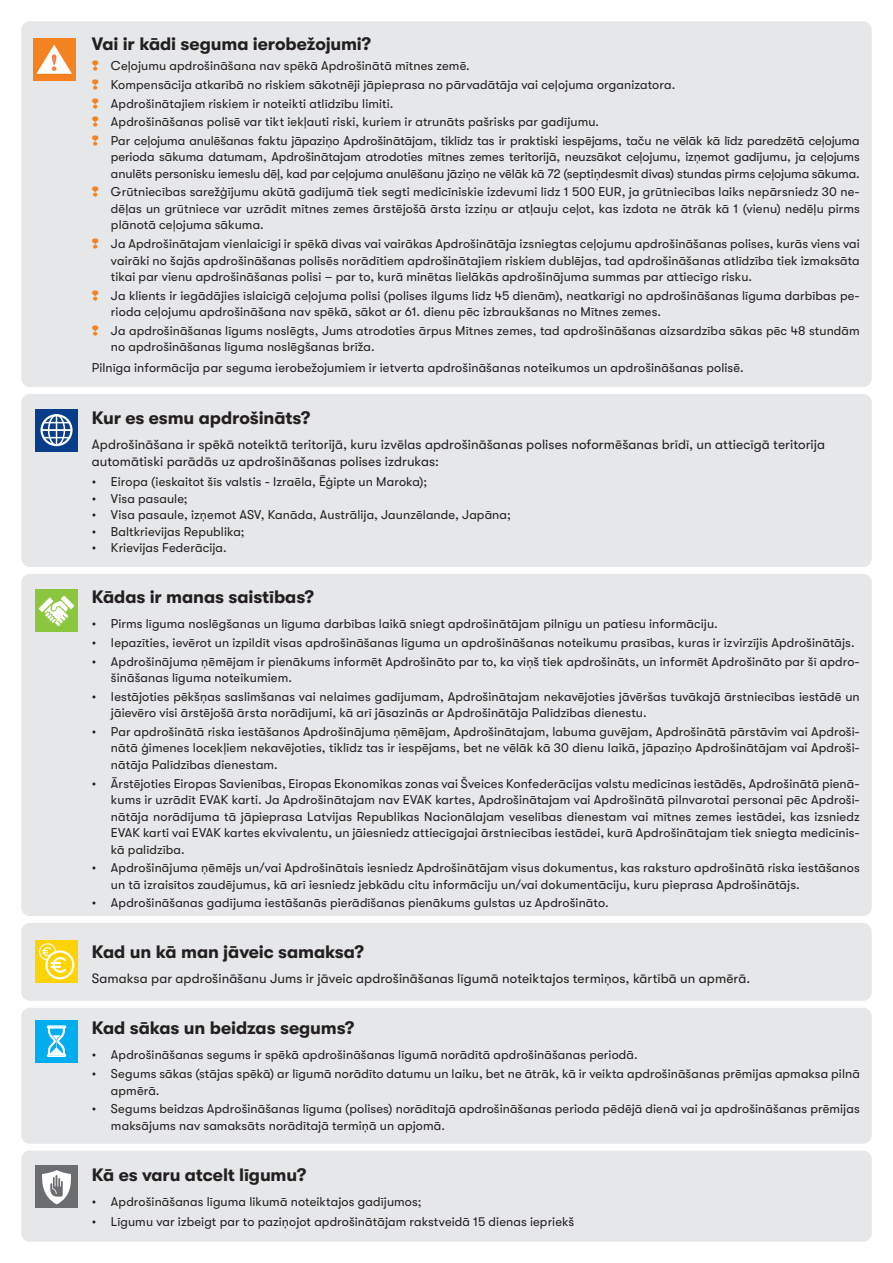
<style>
.page{position:relative;width:893px;height:1263px;background:#fff}
.page>*{position:absolute;margin:0;border:0;box-sizing:border-box;transform-origin:0 0}
.Prod2{font:700 18px "GT Walsheim Pro";letter-spacing:-.01em;color:#231f20}
.t1{font:13.5px/16.5px "GT Walsheim Pro";letter-spacing:.005em;color:#231f20}
.Pamat_prod{font:12.75px/16.5px "GT Walsheim Pro";letter-spacing:.005em;color:#231f20}
.s1{color:#f58220}
</style>
<div class="page">
<div style="left:21px;top:21px;width:851px;height:366px;background:#e6e7e9;border-radius:9px"></div>
<div style="left:33px;top:38px;width:42px;height:42px;background:#f58220"></div>
<svg style="left:36px;top:45px;width:36px;height:29px"></svg>
<svg style="left:52px;top:54px;width:4px;height:11px"></svg>
<div style="left:21px;top:394px;width:851px;height:173px;background:#e6e7e9;border-radius:9px"></div>
<div style="left:21px;top:574px;width:851px;height:342px;background:#e6e7e9;border-radius:9px"></div>
<div style="left:21px;top:923px;width:851px;height:78px;background:#e6e7e9;border-radius:9px"></div>
<div style="left:21px;top:1008px;width:851px;height:136px;background:#e6e7e9;border-radius:9px"></div>
<div style="left:21px;top:1151px;width:851px;height:91px;background:#e6e7e9;border-radius:9px"></div>
<svg style="left:35px;top:409px;width:43px;height:42px"></svg>
<div style="left:41px;top:414px;width:32px;height:32px;border:2px solid #fff;border-radius:50%"></div>
<hr style="left:56px;top:415px;width:1px;height:30px;background:#fff">
<div style="left:48px;top:414px;width:17px;height:32px;border:2px solid #fff;border-radius:50%"></div>
<hr style="left:42px;top:429px;width:29px;height:2px;background:#fff">
<svg style="left:44px;top:422px;width:25px;height:1px"></svg>
<svg style="left:44px;top:437px;width:25px;height:1px"></svg>
<div style="left:35px;top:589px;width:43px;height:42px;background:#8bc63e"></div>
<svg style="left:39px;top:596px;width:35px;height:30px"></svg>
<div style="left:35px;top:940px;width:43px;height:42px;background:#fed304"></div>
<div style="left:39px;top:943px;width:17px;height:17px;border:1px solid #fff;border-radius:50%"></div>
<svg style="left:46px;top:951px;width:27px;height:27px"></svg>
<div style="left:45px;top:950px;width:29px;height:29px;border:2px solid #fff;border-radius:50%"></div>
<svg style="left:43px;top:946px;width:25px;height:28px"></svg>
<div style="left:35px;top:1020px;width:43px;height:42px;background:#00aeef"></div>
<div style="left:47px;top:1025px;width:19px;height:3px;border:2px solid #fff"></div>
<div style="left:47px;top:1054px;width:19px;height:3px;border:2px solid #fff"></div>
<svg style="left:47px;top:1026px;width:19px;height:30px"></svg>
<div style="left:35px;top:1165px;width:43px;height:43px;background:#6c6d70"></div>
<svg style="left:42px;top:1170px;width:29px;height:34px"></svg>
<p class="Prod2" style="left:92px;top:33px;width:281px">Vai ir kādi seguma ierobežojumi?</p>
<p class="Pamat_prod" style="left:92px;top:58px;width:379px"><span class="s1">❑</span> Ceļojumu apdrošināšana nav spēkā Apdrošinātā mītnes zemē.</p>
<p class="Pamat_prod" style="left:92px;top:76px;width:585px"><span class="s1">❑</span> Kompensācija atkarībā no riskiem sākotnēji jāpieprasa no pārvadātāja vai ceļojuma organizatora.</p>
<p class="Pamat_prod" style="left:92px;top:95px;width:303px"><span class="s1">❑</span> Apdrošinātajiem riskiem ir noteikti atlīdzību limiti.</p>
<p class="Pamat_prod" style="left:92px;top:114px;width:509px"><span class="s1">❑</span> Apdrošināšanas polisē var tikt iekļauti riski, kuriem ir atrunāts pašrisks par gadījumu.</p>
<p class="Pamat_prod" style="left:111px;top:132px;width:750px;text-align:justify;text-indent:-19px"><span class="s1">❑</span> Par ceļojuma anulēšanas faktu jāpaziņo Apdrošinātājam, tiklīdz tas ir praktiski iespējams, taču ne vēlāk kā līdz paredzētā ceļojuma perioda sākuma datumam, Apdrošinātajam atrodoties mītnes zemes teritorijā, neuzsākot ceļojumu, izņemot gadījumu, ja ceļojums anulēts personisku iemeslu dēļ, kad par ceļojuma anulēšanu jāziņo ne vēlāk kā 72 (septiņdesmit divas) stundas pirms ceļojuma sākuma.</p>
<p class="Pamat_prod" style="left:111px;top:184px;width:750px;text-align:justify;text-indent:-19px"><span class="s1">❑</span> Grūtniecības sarežģījumu akūtā gadījumā tiek segti medicīniskie izdevumi līdz 1 500 EUR, ja grūtniecības laiks nepārsniedz 30 ne&shy;dēļas un grūtniece var uzrādīt mītnes zemes ārstējošā ārsta izziņu ar atļauju ceļot, kas izdota ne ātrāk kā 1 (vienu) nedēļu pirms plānotā ceļojuma sākuma.</p>
<p class="Pamat_prod" style="left:111px;top:236px;width:750px;text-align:justify;text-indent:-19px"><span class="s1">❑</span> Ja Apdrošinātajam vienlaicīgi ir spēkā divas vai vairākas Apdrošinātāja izsniegtas ceļojumu apdrošināšanas polises, kurās viens vai vairāki no šajās apdrošināšanas polisēs norādītiem apdrošinātajiem riskiem dublējas, tad apdrošināšanas atlīdzība tiek izmaksāta tikai par vienu apdrošināšanas polisi – par to, kurā minētas lielākās apdrošinājuma summas par attiecīgo risku.</p>
<p class="Pamat_prod" style="left:111px;top:287px;width:750px;text-indent:-19px"><span class="s1">❑</span> Ja klients ir iegādājies īslaicīgā ceļojuma polisi (polises ilgums līdz 45 dienām), neatkarīgi no apdrošināšanas līguma darbības pe&shy;rioda ceļojumu apdrošināšana nav spēkā, sākot ar 61. dienu pēc izbraukšanas no Mītnes zemes.</p>
<p class="Pamat_prod" style="left:111px;top:322px;width:750px;text-indent:-19px"><span class="s1">❑</span> Ja apdrošināšanas līgums noslēgts, Jums atrodoties ārpus Mītnes zemes, tad apdrošināšanas aizsardzība sākas pēc 48 stundām no apdrošināšanas līguma noslēgšanas brīža.</p>
<p class="Pamat_prod" style="left:92px;top:360px;width:653px">Pilnīga informācija par seguma ierobežojumiem ir ietverta apdrošināšanas noteikumos un apdrošināšanas polisē.</p>
<p class="Prod2" style="left:92px;top:408px;width:220px">Kur es esmu apdrošināts?</p>
<p class="t1" style="left:92px;top:436px;width:735px">Apdrošināšana ir spēkā noteiktā teritorijā, kuru izvēlas apdrošināšanas polises noformēšanas brīdī, un attiecīgā teritorija automātiski parādās uz apdrošināšanas polises izdrukas:</p>
<p class="Pamat_prod" style="left:92px;top:474px;width:337px">• Eiropa (ieskaitot šīs valstis - Izraēla, Ēģipte un Maroka);</p>
<p class="Pamat_prod" style="left:92px;top:490px;width:97px">• Visa pasaule;</p>
<p class="Pamat_prod" style="left:92px;top:507px;width:420px">• Visa pasaule, izņemot ASV, Kanāda, Austrālija, Jaunzēlande, Japāna;</p>
<p class="Pamat_prod" style="left:92px;top:523px;width:154px">• Baltkrievijas Republika;</p>
<p class="Pamat_prod" style="left:92px;top:540px;width:136px">• Krievijas Federācija.</p>
<p class="Prod2" style="left:92px;top:587px;width:224px">Kādas ir manas saistības?</p>
<p class="Pamat_prod" style="left:92px;top:616px;width:628px">• Pirms līguma noslēgšanas un līguma darbības laikā sniegt apdrošinātājam pilnīgu un patiesu informāciju.</p>
<p class="Pamat_prod" style="left:92px;top:634px;width:764px">• Iepazīties, ievērot un izpildīt visas apdrošināšanas līguma un apdrošināšanas noteikumu prasības, kuras ir izvirzījis Apdrošinātājs.</p>
<p class="Pamat_prod" style="left:111px;top:653px;width:750px;text-indent:-19px">• Apdrošinājuma ņēmējam ir pienākums informēt Apdrošināto par to, ka viņš tiek apdrošināts, un informēt Apdrošināto par šī apdro&shy;šināšanas līguma noteikumiem.</p>
<p class="Pamat_prod" style="left:111px;top:688px;width:750px;text-indent:-19px">• Iestājoties pēkšņas saslimšanas vai nelaimes gadījumam, Apdrošinātajam nekavējoties jāvēršas tuvākajā ārstniecības iestādē un jāievēro visi ārstējošā ārsta norādījumi, kā arī jāsazinās ar Apdrošinātāja Palīdzības dienestu.</p>
<p class="Pamat_prod" style="left:111px;top:723px;width:750px;text-align:justify;text-indent:-19px">• Par apdrošinātā riska iestāšanos Apdrošinājuma ņēmējam, Apdrošinātajam, labuma guvējam, Apdrošinātā pārstāvim vai Apdroši&shy;nātā ģimenes locekļiem nekavējoties, tiklīdz tas ir iespējams, bet ne vēlāk kā 30 dienu laikā, jāpaziņo Apdrošinātājam vai Apdroši&shy;nātāja Palīdzības dienestam.</p>
<p class="Pamat_prod" style="left:111px;top:775px;width:750px;text-align:justify;text-indent:-19px">• Ārstējoties Eiropas Savienības, Eiropas Ekonomikas zonas vai Šveices Konfederācijas valstu medicīnas iestādēs, Apdrošinātā pienā&shy;kums ir uzrādīt EVAK karti. Ja Apdrošinātajam nav EVAK kartes, Apdrošinātajam vai Apdrošinātā pilnvarotai personai pēc Apdroši&shy;nātāja norādījuma tā jāpieprasa Latvijas Republikas Nacionālajam veselības dienestam vai mītnes zemes iestādei, kas izsniedz EVAK karti vai EVAK kartes ekvivalentu, un jāiesniedz attiecīgajai ārstniecības iestādei, kurā Apdrošinātajam tiek sniegta medicīnis&shy;kā palīdzība.</p>
<p class="Pamat_prod" style="left:111px;top:860px;width:750px;text-indent:-19px">• Apdrošinājuma ņēmējs un/vai Apdrošinātais iesniedz Apdrošinātājam visus dokumentus, kas raksturo apdrošinātā riska iestāšanos un tā izraisītos zaudējumus, kā arī iesniedz jebkādu citu informāciju un/vai dokumentāciju, kuru pieprasa Apdrošinātājs.</p>
<p class="Pamat_prod" style="left:92px;top:895px;width:518px">• Apdrošināšanas gadījuma iestāšanās pierādīšanas pienākums gulstas uz Apdrošināto.</p>
<p class="Prod2" style="left:92px;top:942px;width:274px">Kad un kā man jāveic samaksa?</p>
<p class="t1" style="left:92px;top:970px;width:660px">Samaksa par apdrošināšanu Jums ir jāveic apdrošināšanas līgumā noteiktajos termiņos, kārtībā un apmērā.</p>
<p class="Prod2" style="left:92px;top:1018px;width:264px">Kad sākas un beidzas segums?</p>
<p class="Pamat_prod" style="left:92px;top:1047px;width:547px">• Apdrošināšanas segums ir spēkā apdrošināšanas līgumā norādītā apdrošināšanas periodā.</p>
<p class="Pamat_prod" style="left:111px;top:1065px;width:750px;text-indent:-19px">• Segums sākas (stājas spēkā) ar līgumā norādīto datumu un laiku, bet ne ātrāk, kā ir veikta apdrošināšanas prēmijas apmaksa pilnā apmērā.</p>
<p class="Pamat_prod" style="left:111px;top:1100px;width:750px;text-indent:-19px">• Segums beidzas Apdrošināšanas līguma (polises) norādītajā apdrošināšanas perioda pēdējā dienā vai ja apdrošināšanas prēmijas maksājums nav samaksāts norādītajā termiņā un apjomā.</p>
<p class="Prod2" style="left:92px;top:1164px;width:216px">Kā es varu atcelt līgumu?</p>
<p class="Pamat_prod" style="left:92px;top:1193px;width:331px">• Apdrošināšanas līguma likumā noteiktajos gadījumos;</p>
<p class="Pamat_prod" style="left:92px;top:1214px;width:484px">• Līgumu var izbeigt par to paziņojot apdrošinātājam rakstveidā 15 dienas iepriekš</p>
</div>
